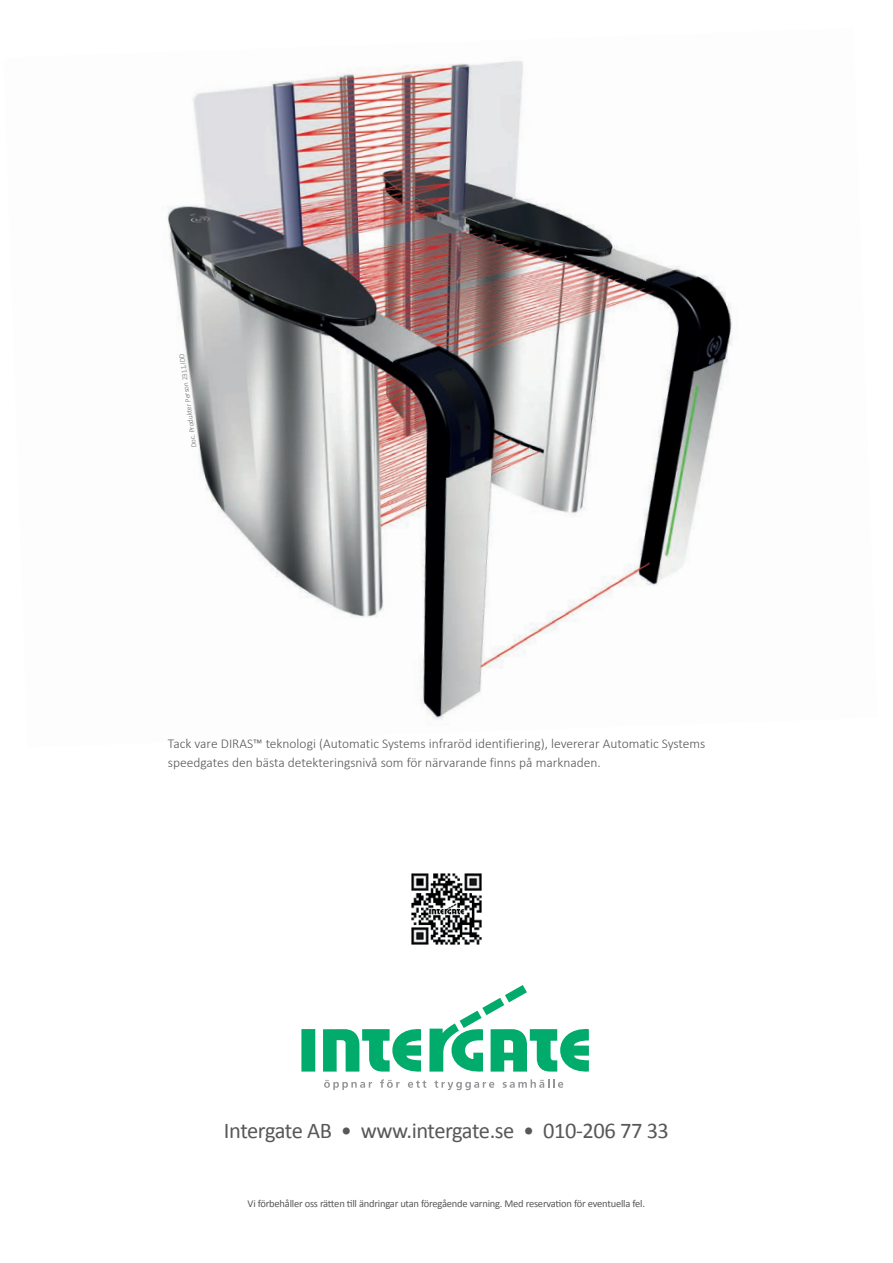
<style>
.page{position:relative;width:893px;height:1263px;background:#fff}
.page>*{position:absolute;margin:0;border:0;box-sizing:border-box;transform-origin:0 0}
.t1{font:22.5px "Calibri";letter-spacing:-.02em;color:#57585a}
.t2{font:300 13.5px/19.5px "Calibri";color:#57585a}
.t3{font:10.5px "Calibri";letter-spacing:-.02em;color:#57585a}
.t4{font:300 7.5px "Calibri";color:#6c6d70}
</style>
<div class="page">
<div style="left:301px;top:1029px;width:14px;height:42px;background:#00ab6b"></div>
<svg style="left:323px;top:985px;width:266px;height:105px"></svg>
<img style="left:411px;top:873px;width:71px;height:72px">
<img style="left:167px;top:61px;width:566px;height:659px">
<p class="t4" style="left:189px;top:448px;width:96px;rotate:-97deg">Doc. Produkter Person 2311.IDD</p>
<p class="t2" style="left:168px;top:733px;width:539px">Tack vare DIRAS™ teknologi (Automatic Systems infraröd identifiering), levererar Automatic Systems speedgates den bästa detekteringsnivå som för närvarande finns på marknaden.</p>
<h1 class="t1" style="left:224px;top:1116px;width:447px">Intergate AB • www.intergate.se • 010-206 77 33</h1>
<p class="t3" style="left:248px;top:1197px;width:399px">Vi förbehåller oss rätten till ändringar utan föregående varning. Med reservation för eventuella fel.</p>
</div>
